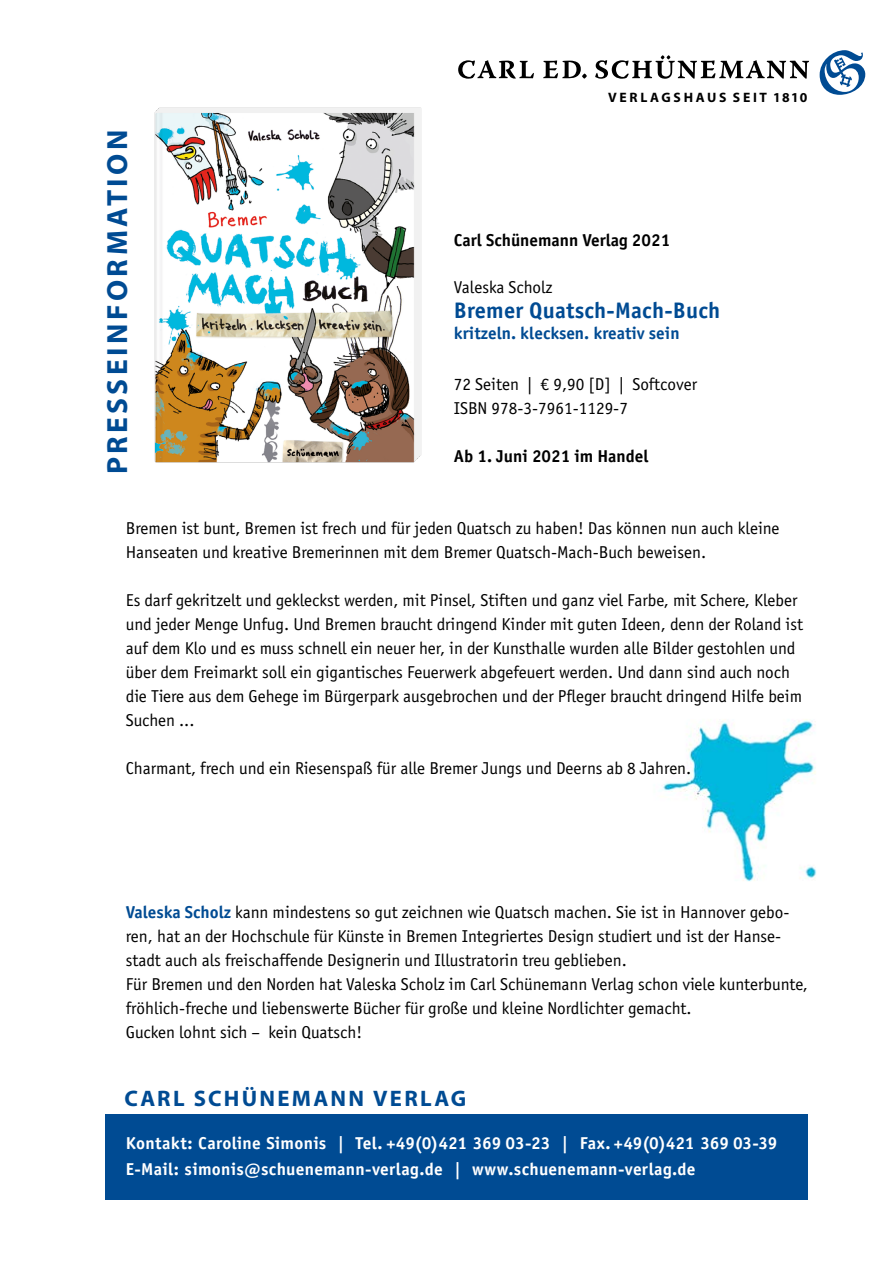
<style>
.page{position:relative;width:893px;height:1263px;background:#fff}
.page>*{position:absolute;margin:0;border:0;box-sizing:border-box;transform-origin:0 0}
.t1{font:700 29.25px "Myriad Pro";letter-spacing:.12em;color:#004b93}
.t2{font:700 22.5px "Officina Sans Std";letter-spacing:.01em;color:#004b93}
.t3{font:700 22.5px "Myriad Pro";letter-spacing:.1em;color:#004b93}
.t4{font:17.25px/24px "Officina Sans Std";color:#000}
.t5{font:700 17.25px/25.5px "Officina Sans Std";letter-spacing:.015em;color:#fff}
.t6{font:700 17.25px "Officina Sans Std";color:#000}
.t7{font:700 17.25px "Officina Sans Std";color:#004b93}
.t8{font:700 13.65px "Myriad";letter-spacing:.2em;color:#000}
.s1{font-weight:700;color:#004b93}
</style>
<div class="page">
<svg style="left:595px;top:55px;width:214px;height:24px"></svg>
<svg style="left:820px;top:50px;width:45px;height:45px"></svg>
<svg style="left:458px;top:60px;width:76px;height:19px"></svg>
<svg style="left:543px;top:60px;width:44px;height:19px"></svg>
<img style="left:662px;top:719px;width:155px;height:163px">
<div style="left:106px;top:1115px;width:702px;height:85px;background:#004b93"></div>
<img style="left:154px;top:107px;width:268px;height:356px">
<h1 class="t1" style="left:98px;top:474px;width:346px;rotate:-90deg">PRESSEINFORMATION</h1>
<p class="t8" style="left:608px;top:90px;width:201px">VERLAGSHAUS SEIT 1810</p>
<p class="t6" style="left:454px;top:229px;width:218px">Carl Schünemann Verlag 2021</p>
<p class="t4" style="left:454px;top:275px;width:100px">Valeska Scholz</p>
<h2 class="t2" style="left:454px;top:296px;width:268px">Bremer Quatsch-Mach-Buch</h2>
<p class="t7" style="left:454px;top:322px;width:227px">kritzeln. klecksen. kreativ sein</p>
<p class="t4" style="left:454px;top:372px;width:245px">72 Seiten | € 9,90 [D] | Softcover<br>ISBN 978-3-7961-1129-7</p>
<p class="t6" style="left:454px;top:445px;width:196px">Ab 1. Juni 2021 im Handel</p>
<p class="t4" style="left:126px;top:516px;width:655px">Bremen ist bunt, Bremen ist frech und für jeden Quatsch zu haben! Das können nun auch kleine<br>Hanseaten und kreative Bremerinnen mit dem Bremer Quatsch-Mach-Buch beweisen.</p>
<p class="t4" style="left:126px;top:588px;width:679px">Es darf gekritzelt und gekleckst werden, mit Pinsel, Stiften und ganz viel Farbe, mit Schere, Kleber und jeder Menge Unfug. Und Bremen braucht dringend Kinder mit guten Ideen, denn der Roland ist auf dem Klo und es muss schnell ein neuer her, in der Kunsthalle wurden alle Bilder gestohlen und über dem Freimarkt soll ein gigantisches Feuerwerk abgefeuert werden. Und dann sind auch noch die Tiere aus dem Gehege im Bürgerpark ausgebrochen und der Pfleger braucht dringend Hilfe beim Suchen ...</p>
<p class="t4" style="left:126px;top:756px;width:567px">Charmant, frech und ein Riesenspaß für alle Bremer Jungs und Deerns ab 8 Jahren.</p>
<p class="t4" style="left:126px;top:900px;width:684px"><span class="s1">Valeska Scholz</span> kann mindestens so gut zeichnen wie Quatsch machen. Sie ist in Hannover gebo&shy;ren, hat an der Hochschule für Künste in Bremen Integriertes Design studiert und ist der Hanse&shy;stadt auch als freischaffende Designerin und Illustratorin treu geblieben.<br>Für Bremen und den Norden hat Valeska Scholz im Carl Schünemann Verlag schon viele kunterbunte, fröhlich-freche und liebenswerte Bücher für große und kleine Nordlichter gemacht.<br>Gucken lohnt sich – kein Quatsch!</p>
<h2 class="t3" style="left:124px;top:1083px;width:343px">CARL SCHÜNEMANN VERLAG</h2>
<p class="t5" style="left:126px;top:1131px;width:653px">Kontakt: Caroline Simonis | Tel. +49(0)421 369 03-23 | Fax. +49(0)421 369 03-39<br>E-Mail: simonis@schuenemann-verlag.de | www.schuenemann-verlag.de</p>
</div>
